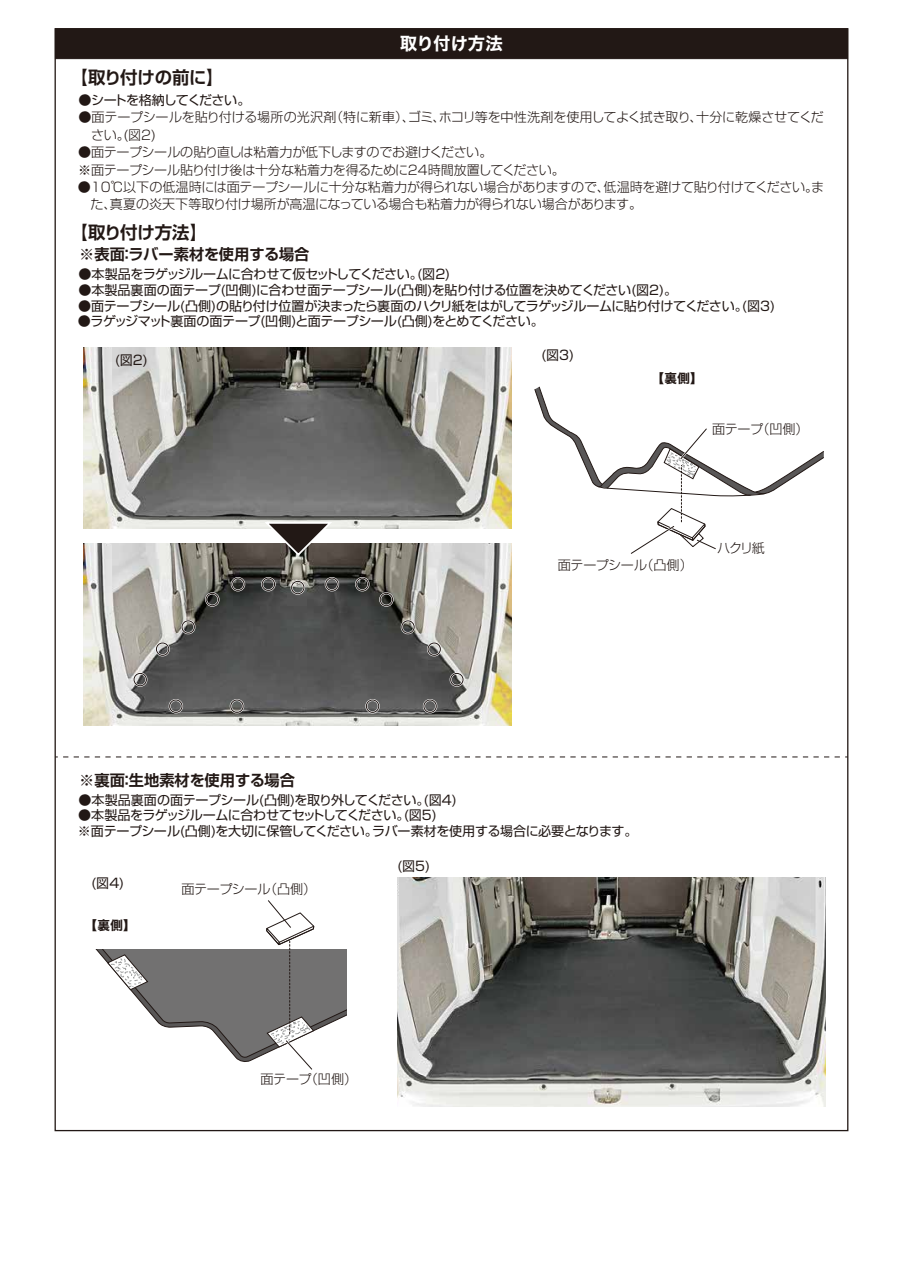
<style>
.page{position:relative;width:903px;height:1275px;background:#fff}
.page>*{position:absolute;margin:0;border:0;box-sizing:border-box;transform-origin:0 0}
.t1{font:700 17.5px "Shin Go Pro De";letter-spacing:-.02em;color:#221815}
.t2{font:17.5px "Hiragino Sans W7";letter-spacing:-.01em;color:#fff}
.t3{font:700 15.22px "Shin Go Pro De";color:#221815}
.t4{font:13.12px/15.8px "Shin Go Pro";letter-spacing:-.03em;color:#221815}
.t5{font:300 13.12px/17.5px "Shin Go Pro";letter-spacing:-.02em;color:#221815}
.t6{font:13.12px "Shin Go Pro";letter-spacing:-.07em;color:#221815}
.t7{font:12.6px "Hiragino Sans W7";color:#221815}
</style>
<div class="page">
<div style="left:55px;top:29px;width:793px;height:30px;background:#221815;border:1px solid #221815"></div>
<svg style="left:55px;top:756px;width:793px;height:1px"></svg>
<img style="left:83px;top:347px;width:429px;height:181px">
<img style="left:397px;top:878px;width:429px;height:229px">
<img style="left:83px;top:544px;width:429px;height:181px">
<svg style="left:95px;top:900px;width:251px;height:170px"></svg>
<svg style="left:262px;top:521px;width:72px;height:36px"></svg>
<div style="left:169px;top:699px;width:14px;height:14px;border:2px solid #fff;border-radius:50%"></div>
<div style="left:169px;top:700px;width:13px;height:13px;border:1px solid #221815;border-radius:50%"></div>
<div style="left:133px;top:672px;width:14px;height:15px;border:2px solid #fff;border-radius:50%"></div>
<div style="left:134px;top:673px;width:13px;height:13px;border:1px solid #221815;border-radius:50%"></div>
<div style="left:155px;top:642px;width:15px;height:14px;border:2px solid #fff;border-radius:50%"></div>
<div style="left:156px;top:643px;width:13px;height:13px;border:1px solid #221815;border-radius:50%"></div>
<div style="left:181px;top:620px;width:14px;height:14px;border:2px solid #fff;border-radius:50%"></div>
<div style="left:182px;top:620px;width:13px;height:14px;border:1px solid #221815;border-radius:50%"></div>
<div style="left:205px;top:592px;width:14px;height:15px;border:2px solid #fff;border-radius:50%"></div>
<div style="left:206px;top:593px;width:13px;height:13px;border:1px solid #221815;border-radius:50%"></div>
<div style="left:379px;top:592px;width:15px;height:15px;border:2px solid #fff;border-radius:50%"></div>
<div style="left:380px;top:593px;width:13px;height:13px;border:1px solid #221815;border-radius:50%"></div>
<div style="left:355px;top:577px;width:14px;height:14px;border:2px solid #fff;border-radius:50%"></div>
<div style="left:356px;top:578px;width:13px;height:13px;border:1px solid #221815;border-radius:50%"></div>
<div style="left:325px;top:577px;width:14px;height:14px;border:2px solid #fff;border-radius:50%"></div>
<div style="left:325px;top:578px;width:13px;height:13px;border:1px solid #221815;border-radius:50%"></div>
<div style="left:261px;top:577px;width:15px;height:14px;border:2px solid #fff;border-radius:50%"></div>
<div style="left:262px;top:578px;width:13px;height:13px;border:1px solid #221815;border-radius:50%"></div>
<div style="left:231px;top:577px;width:14px;height:14px;border:2px solid #fff;border-radius:50%"></div>
<div style="left:231px;top:578px;width:14px;height:13px;border:1px solid #221815;border-radius:50%"></div>
<div style="left:291px;top:580px;width:14px;height:15px;border:2px solid #fff;border-radius:50%"></div>
<div style="left:291px;top:581px;width:13px;height:13px;border:1px solid #221815;border-radius:50%"></div>
<div style="left:401px;top:620px;width:14px;height:14px;border:2px solid #fff;border-radius:50%"></div>
<div style="left:401px;top:620px;width:14px;height:14px;border:1px solid #221815;border-radius:50%"></div>
<div style="left:427px;top:642px;width:14px;height:14px;border:2px solid #fff;border-radius:50%"></div>
<div style="left:428px;top:643px;width:13px;height:13px;border:1px solid #221815;border-radius:50%"></div>
<div style="left:450px;top:672px;width:14px;height:15px;border:2px solid #fff;border-radius:50%"></div>
<div style="left:450px;top:673px;width:13px;height:13px;border:1px solid #221815;border-radius:50%"></div>
<div style="left:230px;top:699px;width:14px;height:14px;border:2px solid #fff;border-radius:50%"></div>
<div style="left:230px;top:700px;width:14px;height:13px;border:1px solid #221815;border-radius:50%"></div>
<div style="left:365px;top:699px;width:15px;height:14px;border:2px solid #fff;border-radius:50%"></div>
<div style="left:366px;top:700px;width:13px;height:13px;border:1px solid #221815;border-radius:50%"></div>
<div style="left:423px;top:699px;width:14px;height:14px;border:2px solid #fff;border-radius:50%"></div>
<div style="left:423px;top:700px;width:14px;height:13px;border:1px solid #221815;border-radius:50%"></div>
<svg style="left:534px;top:386px;width:290px;height:168px"></svg>
<h1 class="t1" style="left:70px;top:63px;width:155px">【取り付けの前に】</h1>
<h1 class="t2" style="left:400px;top:29px;width:105px">取り付け方法</h1>
<p class="t6" style="left:79px;top:89px;width:173px">●シートを格納してください。</p>
<p class="t5" style="left:91px;top:107px;width:734px;text-indent:-13px">●面テープシールを貼り付ける場所の光沢剤（特に新車）、ゴミ、ホコリ等を中性洗剤を使用してよく拭き取り、十分に乾燥させてください。(図2)</p>
<p class="t5" style="left:78px;top:142px;width:488px">●面テープシールの貼り直しは粘着力が低下しますのでお避けください。<br>※面テープシール貼り付け後は十分な粘着力を得るために24時間放置してください。</p>
<p class="t5" style="left:91px;top:177px;width:735px;text-indent:-13px">●10℃以下の低温時には面テープシールに十分な粘着力が得られない場合がありますので、低温時を避けて貼り付けてください。また、真夏の炎天下等取り付け場所が高温になっている場合も粘着力が得られない場合があります。</p>
<h1 class="t1" style="left:70px;top:218px;width:138px">【取り付け方法】</h1>
<p class="t3" style="left:79px;top:242px;width:232px">※表面：ラバー素材を使用する場合</p>
<p class="t4" style="left:79px;top:265px;width:373px">●本製品をラゲッジルームに合わせて仮セットしてください。(図2)</p>
<p class="t4" style="left:78px;top:281px;width:600px">●本製品裏面の面テープ(凹側)に合わせ面テープシール(凸側)を貼り付ける位置を決めてください(図2)。</p>
<p class="t4" style="left:78px;top:296px;width:698px">●面テープシール(凸側)の貼り付け位置が決まったら裏面のハクリ紙をはがしてラゲッジルームに貼り付けてください。(図3)</p>
<p class="t4" style="left:78px;top:312px;width:467px">●ラゲッジマット裏面の面テープ(凹側)と面テープシール(凸側)をとめてください。</p>
<p class="t4" style="left:115px;top:350px;width:34px">(図2)</p>
<p class="t4" style="left:541px;top:345px;width:34px">(図3)</p>
<p class="t7" style="left:651px;top:369px;width:53px">【裏側】</p>
<p class="t5" style="left:712px;top:419px;width:98px">面テープ（凹側）</p>
<p class="t5" style="left:558px;top:554px;width:136px">面テープシール（凸側）</p>
<p class="t5" style="left:717px;top:538px;width:49px">ハクリ紙</p>
<p class="t3" style="left:79px;top:768px;width:217px">※裏面：生地素材を使用する場合</p>
<p class="t4" style="left:79px;top:790px;width:379px">●本製品裏面の面テープシール(凸側)を取り外してください。(図4)</p>
<p class="t4" style="left:78px;top:806px;width:561px">●本製品をラゲッジルームに合わせてセットしてください。(図5)<br>※面テープシール(凸側)を大切に保管してください。ラバー素材を使用する場合に必要となります。</p>
<p class="t4" style="left:91px;top:873px;width:34px">(図4)</p>
<p class="t7" style="left:85px;top:915px;width:53px">【裏側】</p>
<p class="t5" style="left:181px;top:878px;width:136px">面テープシール（凸側）</p>
<p class="t4" style="left:397px;top:857px;width:34px">(図5)</p>
<p class="t5" style="left:261px;top:1068px;width:98px">面テープ（凹側）</p>
</div>
